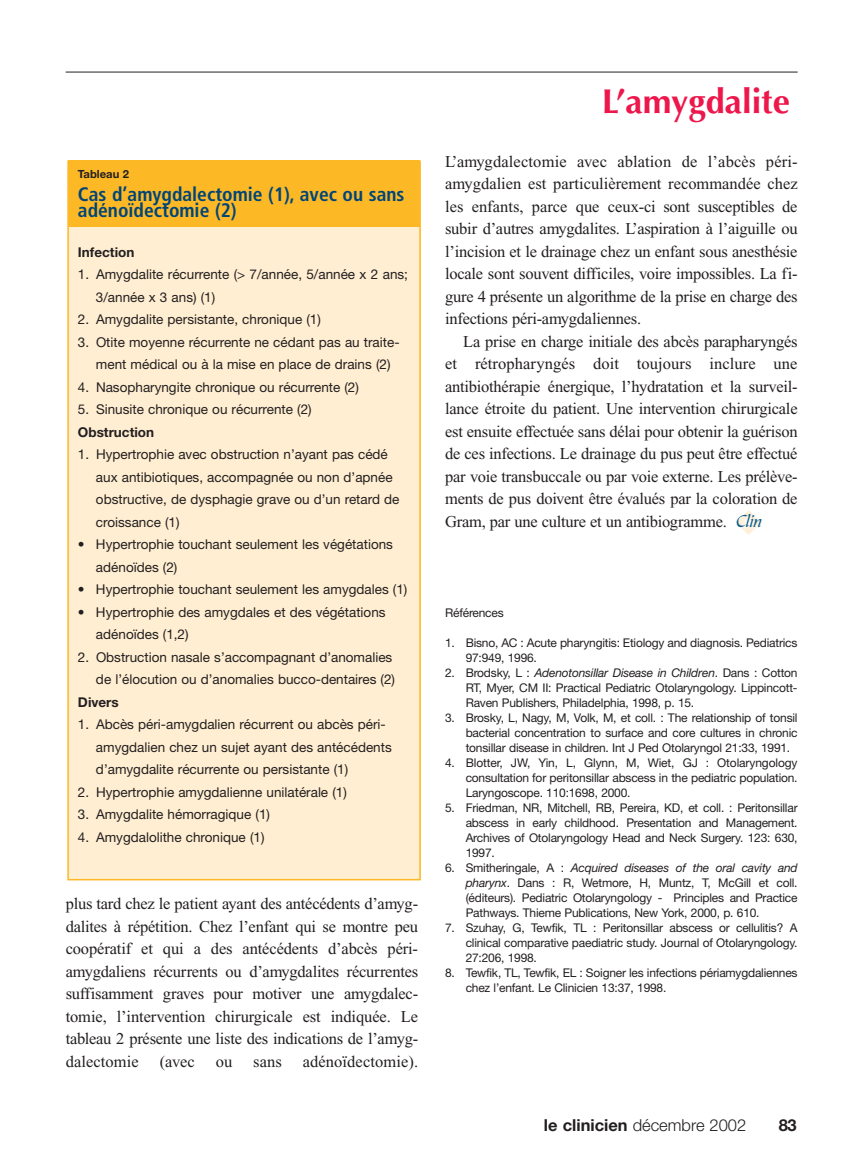
<style>
.page{position:relative;width:864px;height:1175px;background:#fff}
.page>*{position:absolute;margin:0;border:0;box-sizing:border-box;transform-origin:0 0}
.t1{font:700 34.5px "Optima";color:#ed174c}
.t2{font:700 condensed 19.5px/16.5px "Frutiger";color:#004577}
.t3{font:18px "Bible Script Plain";color:#0d5d8d}
.t4{font:16.5px/22.5px "Times New Roman";letter-spacing:-.015em;color:#231f20;text-align:justify}
.t5{font:300 16.5px "Helvetica Neue";color:#231f20}
.t6{font:16.5px "Times New Roman";letter-spacing:.005em;color:#231f20}
.t7{font:700 16.5px "Helvetica Neue";color:#231f20}
.t8{font:13.5px/22.5px "Helvetica Neue";color:#231f20}
.t9{font:700 13.5px "Helvetica Neue";color:#231f20}
.t10{font:12px/15px "Helvetica Neue";letter-spacing:-.015em;color:#231f20;text-align:justify}
.t11{font:700 11.25px "Helvetica Neue";color:#231f20}
.s1{font-style:italic}
.s2{font-weight:700}
</style>
<div class="page">
<hr style="left:66px;top:72px;width:732px;height:1px;background:#231f20">
<div style="left:68px;top:161px;width:352px;height:718px;background:#ffeed1"></div>
<div style="left:67px;top:160px;width:354px;height:720px;border:2px solid #fdb826"></div>
<svg style="left:736px;top:510px;width:25px;height:25px"></svg>
<div style="left:68px;top:160px;width:352px;height:66px;background:#fdb826"></div>
<p class="t11" style="left:78px;top:170px;width:53px">Tableau 2</p>
<h2 class="t2" style="left:78px;top:187px;width:328px">Cas d’amygdalectomie (1), avec ou sans adénoïdectomie (2)</h2>
<p class="t9" style="left:78px;top:247px;width:58px">Infection</p>
<p class="t8" style="left:96px;top:264px;width:314px;text-indent:-18px">1. Amygdalite récurrente (&gt; 7/année, 5/année x 2 ans;<br>3/année x 3 ans) (1)</p>
<p class="t8" style="left:78px;top:309px;width:244px">2. Amygdalite persistante, chronique (1)</p>
<p class="t8" style="left:96px;top:332px;width:305px;text-indent:-18px">3. Otite moyenne récurrente ne cédant pas au traite&shy;ment médical ou à la mise en place de drains (2)</p>
<p class="t8" style="left:78px;top:377px;width:283px">4. Nasopharyngite chronique ou récurrente (2)</p>
<p class="t8" style="left:78px;top:399px;width:235px">5. Sinusite chronique ou récurrente (2)</p>
<p class="t9" style="left:78px;top:427px;width:78px">Obstruction</p>
<p class="t8" style="left:96px;top:444px;width:305px;text-indent:-18px">1. Hypertrophie avec obstruction n’ayant pas cédé aux antibiotiques, accompagnée ou non d’apnée obstructive, de dysphagie grave ou d’un retard de croissance (1)</p>
<p class="t8" style="left:96px;top:534px;width:299px;text-indent:-18px">• Hypertrophie touchant seulement les végétations adénoïdes (2)</p>
<p class="t8" style="left:78px;top:579px;width:331px">• Hypertrophie touchant seulement les amygdales (1)</p>
<p class="t8" style="left:96px;top:602px;width:291px;text-indent:-18px">• Hypertrophie des amygdales et des végétations adénoïdes (1,2)</p>
<p class="t8" style="left:78px;top:647px;width:319px;text-align:right">2. Obstruction nasale s’accompagnant d’anomalies de l’élocution ou d’anomalies bucco-dentaires (2)</p>
<p class="t9" style="left:78px;top:697px;width:42px">Divers</p>
<p class="t8" style="left:96px;top:714px;width:297px;text-indent:-18px">1. Abcès péri-amygdalien récurrent ou abcès péri&shy;amygdalien chez un sujet ayant des antécédents d’amygdalite récurrente ou persistante (1)</p>
<p class="t8" style="left:78px;top:782px;width:270px">2. Hypertrophie amygdalienne unilatérale (1)</p>
<p class="t8" style="left:78px;top:804px;width:194px">3. Amygdalite hémorragique (1)</p>
<p class="t8" style="left:78px;top:827px;width:188px">4. Amygdalolithe chronique (1)</p>
<p class="t4" style="left:66px;top:894px;width:354px">plus tard chez le patient ayant des antécédents d’amyg&shy;dalites à répétition. Chez l’enfant qui se montre peu coopératif et qui a des antécédents d’abcès péri&shy;amygdaliens récurrents ou d’amygdalites récurrentes suffisamment graves pour motiver une amygdalec&shy;tomie, l’intervention chirurgicale est indiquée. Le tableau 2 présente une liste des indications de l’amyg&shy;dalectomie</p>
<h3 class="t4" style="left:160px;top:1051px;width:37px">(avec</h3>
<h3 class="t4" style="left:216px;top:1051px;width:18px">ou</h3>
<h3 class="t4" style="left:253px;top:1051px;width:30px">sans</h3>
<h3 class="t6" style="left:303px;top:1055px;width:117px">adénoïdectomie).</h3>
<h1 class="t1" style="left:602px;top:87px;width:190px">L’amygdalite</h1>
<p class="t4" style="left:445px;top:151px;width:354px">L’amygdalectomie avec ablation de l’abcès péri&shy;amygdalien est particulièrement recommandée chez les enfants, parce que ceux-ci sont susceptibles de subir d’autres amygdalites. L’aspiration à l’aiguille ou l’incision et le drainage chez un enfant sous anesthésie locale sont souvent difficiles, voire impossibles. La fi&shy;gure 4 présente un algorithme de la prise en charge des infections péri-amygdaliennes.</p>
<p class="t4" style="left:445px;top:331px;width:354px;text-indent:18px">La prise en charge initiale des abcès parapharyngés et rétropharyngés doit toujours inclure une antibiothérapie énergique, l’hydratation et la surveil&shy;lance étroite du patient. Une intervention chirurgicale est ensuite effectuée sans délai pour obtenir la guérison de ces infections. Le drainage du pus peut être effectué par voie transbuccale ou par voie externe. Les prélève&shy;ments de pus doivent être évalués par la coloration de Gram, par une culture et un antibiogramme.</p>
<h3 class="t3" style="left:736px;top:514px;width:27px">Clin</h3>
<p class="t10" style="left:445px;top:606px;width:60px">Références</p>
<p class="t10" style="left:466px;top:636px;width:333px;text-indent:-21px">1. Bisno, AC : Acute pharyngitis: Etiology and diagnosis. Pediatrics<br>97:949, 1996.</p>
<p class="t10" style="left:466px;top:666px;width:333px;text-indent:-21px">2. Brodsky, L : <span class="s1">Adenotonsillar Disease in Children</span>. Dans : Cotton RT, Myer, CM II: Practical Pediatric Otolaryngology. Lippincott-Raven Publishers, Philadelphia, 1998, p. 15.</p>
<p class="t10" style="left:466px;top:711px;width:333px;text-indent:-21px">3. Brosky, L, Nagy, M, Volk, M, et coll. : The relationship of tonsil bacterial concentration to surface and core cultures in chronic tonsillar disease in children. Int J Ped Otolaryngol 21:33, 1991.</p>
<p class="t10" style="left:466px;top:756px;width:333px;text-indent:-21px">4. Blotter, JW, Yin, L, Glynn, M, Wiet, GJ : Otolaryngology consultation for peritonsillar abscess in the pediatric population.<br>Laryngoscope. 110:1698, 2000.</p>
<p class="t10" style="left:466px;top:801px;width:333px;text-indent:-21px">5. Friedman, NR, Mitchell, RB, Pereira, KD, et coll. : Peritonsillar abscess in early childhood. Presentation and Management.<br>Archives of Otolaryngology Head and Neck Surgery. 123: 630, 1997.</p>
<p class="t10" style="left:466px;top:861px;width:333px;text-indent:-21px">6. Smitheringale, A : <span class="s1">Acquired diseases of the oral cavity and pharynx</span>. Dans : R, Wetmore, H, Muntz, T, McGill et coll. (éditeurs). Pediatric Otolaryngology - Principles and Practice Pathways. Thieme Publications, New York, 2000, p. 610.</p>
<p class="t10" style="left:466px;top:921px;width:333px;text-indent:-21px">7. Szuhay, G, Tewfik, TL : Peritonsillar abscess or cellulitis? A clinical comparative paediatric study. Journal of Otolaryngology.<br>27:206, 1998.</p>
<p class="t10" style="left:466px;top:966px;width:333px;text-indent:-21px">8. Tewfik, TL, Tewfik, EL : Soigner les infections périamygdaliennes chez l’enfant. Le Clinicien 13:37, 1998.</p>
<h3 class="t5" style="left:544px;top:1119px;width:204px"><span class="s2">le clinicien</span> décembre 2002</h3>
<h3 class="t7" style="left:779px;top:1119px;width:19px">83</h3>
</div>
